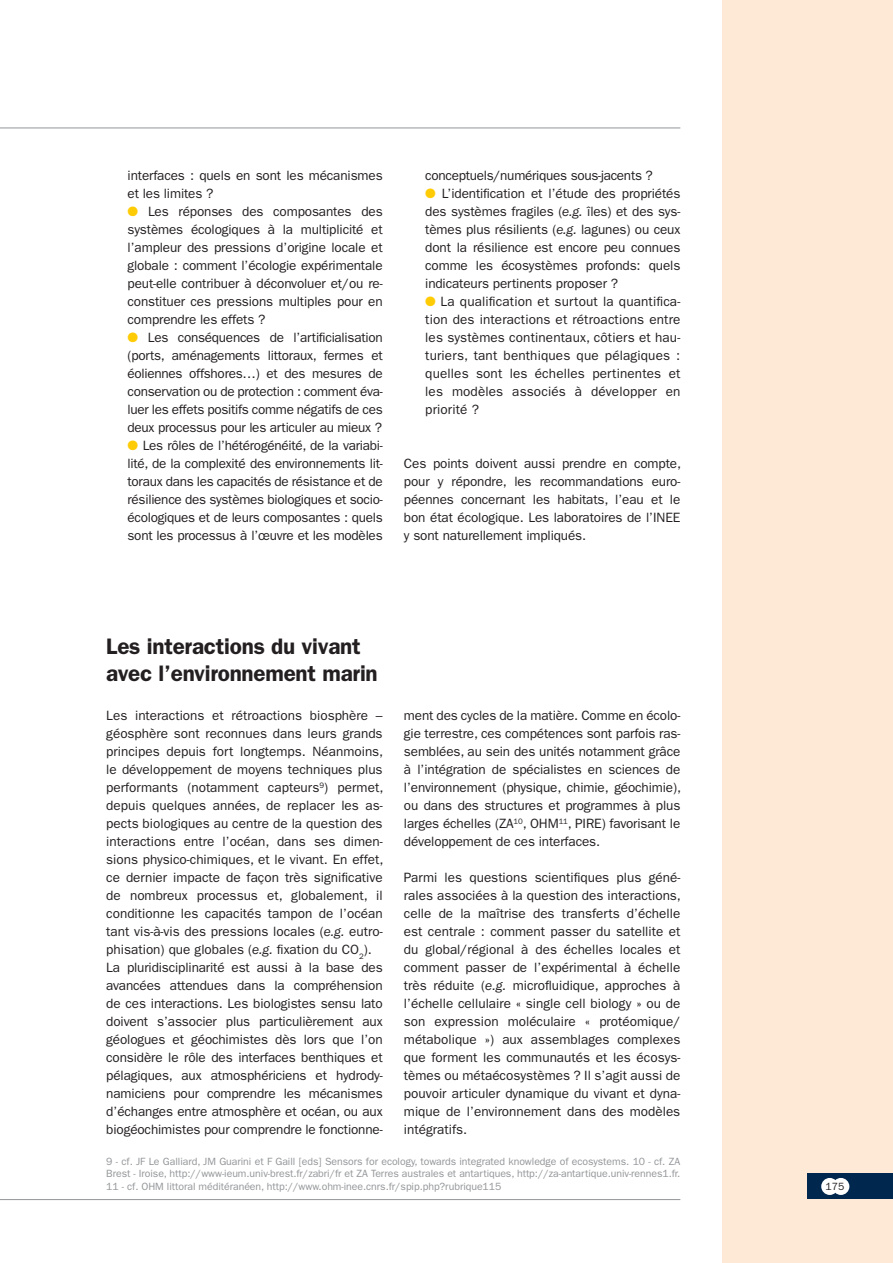
<style>
.page{position:relative;width:893px;height:1263px;background:#fff}
.page>*{position:absolute;margin:0;border:0;box-sizing:border-box;transform-origin:0 0}
.t1{font:600 22.5px/27px "Franklin Gothic";letter-spacing:-.01em;color:#231f20}
.t2{font:13.5px/18px "Franklin Gothic";letter-spacing:-.01em;color:#231f20;text-align:justify}
.t3{font:10.5px/12.6px "Franklin Gothic";letter-spacing:-.005em;color:#939598;text-align:justify}
.t4{font:10.5px "Franklin Gothic";color:#231f20}
.s1{color:#ffcb05}
.s2{font-style:italic}
</style>
<div class="page">
<div style="left:723px;top:0;width:170px;height:1263px;background:#fee9d7"></div>
<hr style="left:0;top:128px;width:680px;height:1px;background:#939598">
<hr style="left:0;top:1199px;width:680px;height:1px;background:#939598">
<div style="left:808px;top:1174px;width:85px;height:25px;background:#00274d"></div>
<div style="left:832px;top:1178px;width:17px;height:17px;background:#fff;border-radius:50%"></div>
<div style="left:821px;top:1178px;width:17px;height:17px;background:#fff;border-radius:50%"></div>
<p class="t2" style="left:128px;top:167px;width:257px">interfaces : quels en sont les mécanismes et les limites ?</p>
<p class="t2" style="left:128px;top:203px;width:257px"><span class="s1">●</span> Les réponses des composantes des systèmes écologiques à la multiplicité et l’ampleur des pressions d’origine locale et globale : comment l’écologie expérimentale peut-elle contribuer à déconvoluer et/ou re&shy;constituer ces pressions multiples pour en comprendre les effets ?</p>
<p class="t2" style="left:128px;top:328px;width:257px"><span class="s1">●</span> Les conséquences de l’artificialisation (ports, aménagements littoraux, fermes et éoliennes offshores…) et des mesures de conservation ou de protection : comment éva&shy;luer les effets positifs comme négatifs de ces deux processus pour les articuler au mieux ?</p>
<p class="t2" style="left:128px;top:436px;width:257px"><span class="s1">●</span> Les rôles de l’hétérogénéité, de la variabi&shy;lité, de la complexité des environnements lit&shy;toraux dans les capacités de résistance et de résilience des systèmes biologiques et socio&shy;écologiques et de leurs composantes : quels sont les processus à l’œuvre et les modèles</p>
<p class="t2" style="left:425px;top:166px;width:229px">conceptuels/numériques sous-jacents ?</p>
<p class="t2" style="left:425px;top:184px;width:257px"><span class="s1">●</span> L’identification et l’étude des propriétés des systèmes fragiles (<span class="s2">e.g.</span> îles) et des sys&shy;tèmes plus résilients (<span class="s2">e.g.</span> lagunes) ou ceux dont la résilience est encore peu connues comme les écosystèmes profonds: quels indicateurs pertinents proposer ?</p>
<p class="t2" style="left:425px;top:292px;width:257px"><span class="s1">●</span> La qualification et surtout la quantifica&shy;tion des interactions et rétroactions entre les systèmes continentaux, côtiers et hau&shy;turiers, tant benthiques que pélagiques : quelles sont les échelles pertinentes et les modèles associés à développer en priorité ?</p>
<p class="t2" style="left:404px;top:454px;width:279px;text-align:left">Ces points doivent aussi prendre en compte, pour y répondre, les recommandations euro&shy;péennes concernant les habitats, l’eau et le bon état écologique. Les laboratoires de l’INEE<br>y sont naturellement impliqués.</p>
<p class="t1" style="left:106px;top:632px;width:273px">Les interactions du vivant avec l’environnement marin</p>
<p class="t2" style="left:106px;top:706px;width:279px;text-align:left">Les interactions et rétroactions biosphère – géosphère sont reconnues dans leurs grands principes depuis fort longtemps. Néanmoins, le développement de moyens techniques plus performants (notamment capteurs<sup>9</sup>) permet, depuis quelques années, de replacer les as&shy;pects biologiques au centre de la question des interactions entre l’océan, dans ses dimen&shy;sions physico-chimiques, et le vivant. En effet, ce dernier impacte de façon très significative de nombreux processus et, globalement, il conditionne les capacités tampon de l’océan tant vis-à-vis des pressions locales (<span class="s2">e.g.</span> eutro&shy;phisation) que globales (<span class="s2">e.g.</span> fixation du CO<sub>2</sub>).<br>La pluridisciplinarité est aussi à la base des avancées attendues dans la compréhension de ces interactions. Les biologistes sensu lato doivent s’associer plus particulièrement aux géologues et géochimistes dès lors que l’on considère le rôle des interfaces benthiques et pélagiques, aux atmosphériciens et hydrody&shy;namiciens pour comprendre les mécanismes d’échanges entre atmosphère et océan, ou aux biogéochimistes pour comprendre le fonctionne-</p>
<p class="t2" style="left:404px;top:706px;width:279px">ment des cycles de la matière. Comme en écolo&shy;gie terrestre, ces compétences sont parfois ras&shy;semblées, au sein des unités notamment grâce à l’intégration de spécialistes en sciences de l’environnement (physique, chimie, géochimie), ou dans des structures et programmes à plus larges échelles (ZA<sup>10</sup>, OHM <sup>11</sup>, PIRE</p>
<p class="t2" style="left:602px;top:815px;width:80px">) favorisant le</p>
<p class="t2" style="left:404px;top:833px;width:198px">développement de ces interfaces.</p>
<p class="t2" style="left:404px;top:869px;width:279px">Parmi les questions scientifiques plus géné&shy;rales associées à la question des interactions, celle de la maîtrise des transferts d’échelle est centrale : comment passer du satellite et du global/régional à des échelles locales et comment passer de l’expérimental à échelle très réduite (<span class="s2">e.g.</span> microfluidique, approches à l’échelle cellulaire « single cell biology » ou de son expression moléculaire « protéomique/ métabolique ») aux assemblages complexes que forment les communautés et les écosys&shy;tèmes ou métaécosystèmes ? I l s’agit aussi de pouvoir articuler dynamique du vivant et dyna&shy;mique de l’environnement dans des modèles intégratifs.</p>
<p class="t3" style="left:106px;top:1155px;width:576px">9 - cf. JF Le Galliard, JM Guarini et F Gaill [eds] Sensors for ecology, towards integrated knowledge of ecosystems. 10 - cf. ZA Brest - I roise, http://www-ieum.univ-brest.fr/zabri/fr et ZA Terres australes et antartiques, http://za-antartique.univ-rennes1.fr.<br>11 - cf. OHM littoral méditéranéen, http://www.ohm-inee.cnrs.fr/spip.php?rubrique115</p>
<p class="t4" style="left:826px;top:1180px;width:20px">175</p>
</div>
